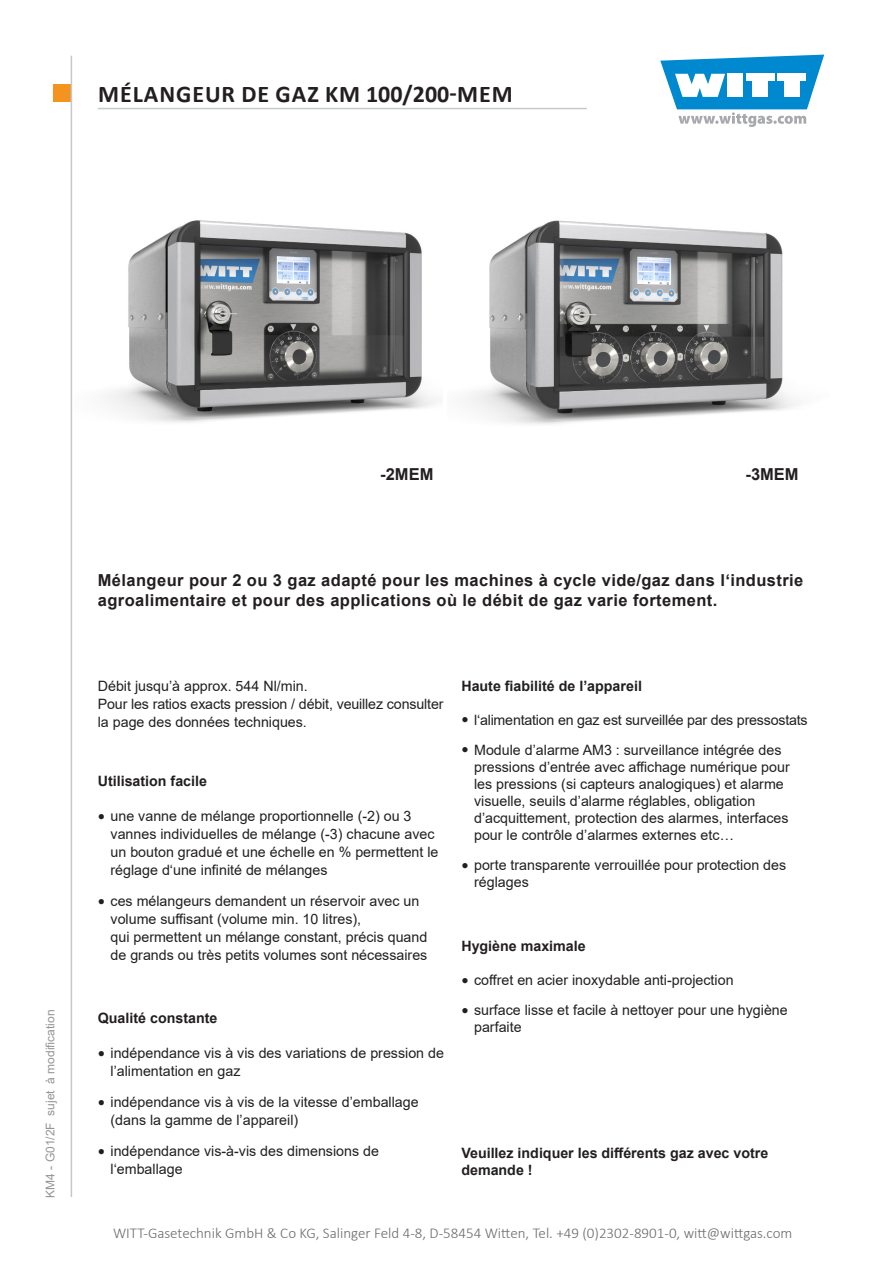
<style>
.page{position:relative;width:893px;height:1263px;background:#fff}
.page>*{position:absolute;margin:0;border:0;box-sizing:border-box;transform-origin:0 0}
.t1{font:700 24px "Calibri";letter-spacing:.04em;color:#231f20}
.t2{font:700 16.5px/19.8px "Arial";letter-spacing:.025em;color:#231f20}
.t3{font:300 15px "Calibri";color:#6b6b6e}
.t4{font:14.25px/18px "Arial";color:#231f20}
.t5{font:700 14.25px/17.1px "Arial";color:#231f20}
.t6{font:12px "Arial";color:#939598}
.s1{font-family:"Bookman Old Style";font-size:12px}
</style>
<div class="page">
<div style="left:53px;top:85px;width:17px;height:17px;background:#f4931d"></div>
<svg style="left:660px;top:55px;width:164px;height:72px"></svg>
<hr style="left:71px;top:56px;width:1px;height:1141px;background:#c7c8ca">
<hr style="left:98px;top:108px;width:489px;height:1px;background:#c7c8ca">
<img style="left:467px;top:220px;width:330px;height:205px">
<img style="left:106px;top:220px;width:330px;height:203px">
<h1 class="t1" style="left:98px;top:77px;width:416px">MÉLANGEUR DE GAZ KM 100/200-MEM</h1>
<p class="t6" style="left:42px;top:1197px;width:190px;rotate:-90deg">KM4 - G01/2F sujet à modification</p>
<p class="t2" style="left:380px;top:465px;width:55px">-2MEM</p>
<p class="t2" style="left:745px;top:465px;width:55px">-3MEM</p>
<p class="t2" style="left:98px;top:571px;width:707px">Mélangeur pour 2 ou 3 gaz adapté pour les machines à cycle vide/gaz dans l‘industrie agroalimentaire et pour des applications où le débit de gaz varie fortement.</p>
<p class="t4" style="left:98px;top:677px;width:347px">Débit jusqu’à approx. 544 Nl/min.<br>Pour les ratios exacts pression / débit, veuillez consulter la page des données techniques.</p>
<p class="t5" style="left:98px;top:773px;width:111px">Utilisation facile</p>
<p class="t4" style="left:111px;top:807px;width:329px;text-indent:-13px"><span class="s1">●</span> une vanne de mélange proportionnelle (-2) ou 3 vannes individuelles de mélange (-3) chacune avec un bouton gradué et une échelle en % permettent le réglage d‘une infinité de mélanges</p>
<p class="t4" style="left:111px;top:892px;width:318px;text-indent:-13px"><span class="s1">●</span> ces mélangeurs demandent un réservoir avec un volume suffisant (volume min. 10 litres),<br>qui permettent un mélange constant, précis quand de grands ou très petits volumes sont nécessaires</p>
<p class="t5" style="left:98px;top:1010px;width:121px">Qualité constante</p>
<p class="t4" style="left:111px;top:1044px;width:335px;text-indent:-13px"><span class="s1">●</span> indépendance vis à vis des variations de pression de l’alimentation en gaz</p>
<p class="t4" style="left:111px;top:1093px;width:310px;text-indent:-13px"><span class="s1">●</span> indépendance vis à vis de la vitesse d’emballage (dans la gamme de l’appareil)</p>
<p class="t4" style="left:111px;top:1142px;width:270px;text-indent:-13px"><span class="s1">●</span> indépendance vis-à-vis des dimensions de l‘emballage</p>
<p class="t5" style="left:461px;top:677px;width:182px">Haute fiabilité de l’appareil</p>
<p class="t4" style="left:461px;top:711px;width:348px"><span class="s1">●</span> l‘alimentation en gaz est surveillée par des pressostats</p>
<p class="t4" style="left:474px;top:741px;width:317px;line-height:17.1px;text-indent:-13px"><span class="s1">●</span> Module d’alarme AM3 : surveillance intégrée des pressions d’entrée avec affichage numérique pour les pressions (si capteurs analogiques) et alarme visuelle, seuils d’alarme réglables, obligation d’acquittement, protection des alarmes, interfaces pour le contrôle d’alarmes externes etc…</p>
<p class="t4" style="left:474px;top:856px;width:314px;line-height:17.1px;text-indent:-13px"><span class="s1">●</span> porte transparente verrouillée pour protection des réglages</p>
<p class="t5" style="left:461px;top:938px;width:126px">Hygiène maximale</p>
<p class="t4" style="left:461px;top:971px;width:274px"><span class="s1">●</span> coffret en acier inoxydable anti-projection</p>
<p class="t4" style="left:474px;top:1001px;width:315px;line-height:17.1px;text-indent:-13px"><span class="s1">●</span> surface lisse et facile à nettoyer pour une hygiène parfaite</p>
<p class="t5" style="left:461px;top:1144px;width:308px">Veuillez indiquer les différents gaz avec votre demande !</p>
<p class="t3" style="left:113px;top:1224px;width:681px">WITT-Gasetechnik GmbH &amp; Co KG, Salinger Feld 4-8, D-58454 Witten, Tel. +49 (0)2302-8901-0, witt@wittgas.com</p>
</div>
